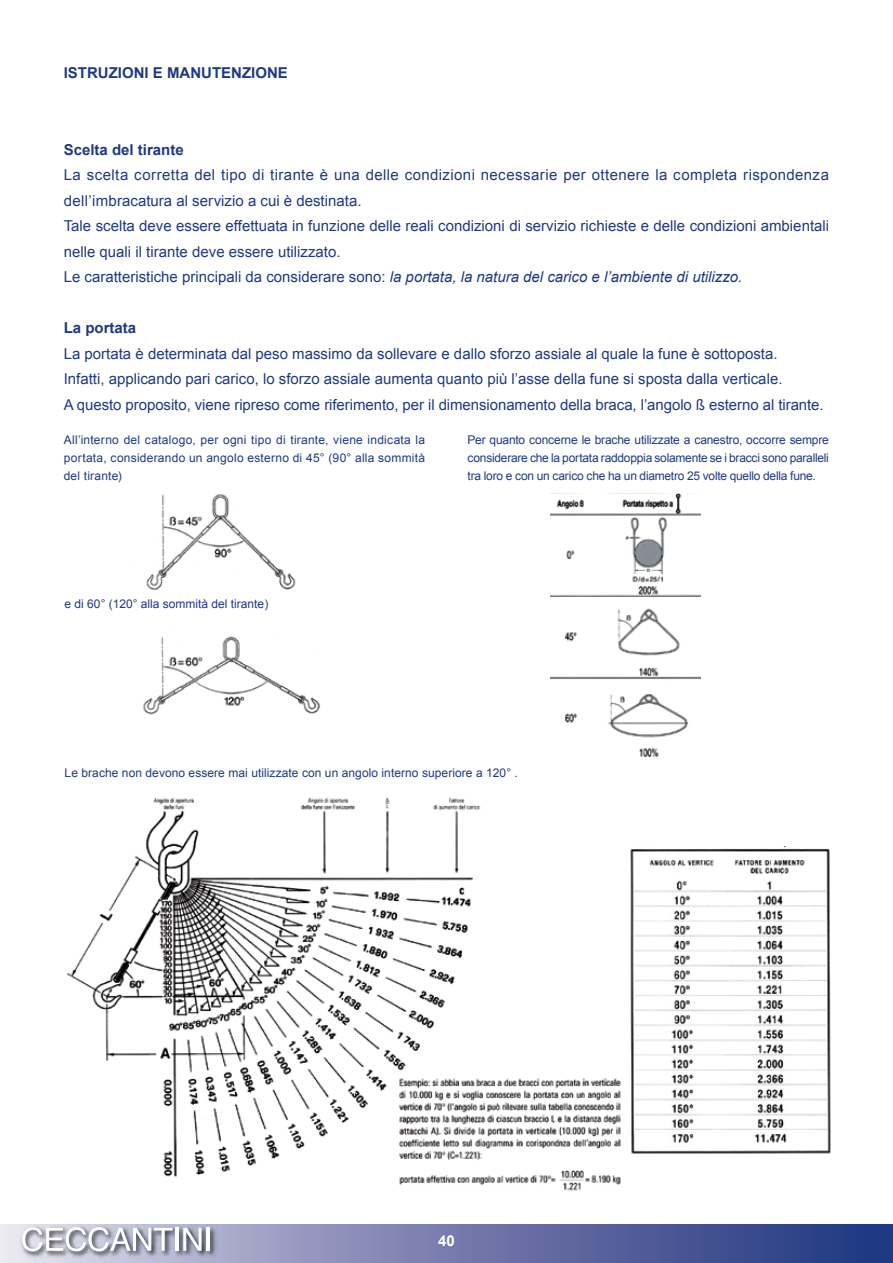
<style>
.page{position:relative;width:893px;height:1263px;background:#fff}
.page>*{position:absolute;margin:0;border:0;box-sizing:border-box;transform-origin:0 0}
.t1{font:15px/25.5px "Arial";color:#1e3a83}
.t2{font:700 15px "Arial";color:#1e3a83}
.t3{font:700 15px "Arial";color:#fff}
.t4{font:12px/18px "Arial";letter-spacing:.005em;color:#1e3a83;text-align:justify}
.s1{font-style:italic}
</style>
<div class="page">
<div style="left:0;top:1224px;width:893px;height:39px;background:linear-gradient(to right,#e0dbea,#172b79)"></div>
<div style="left:19px;top:1224px;width:198px;height:34px;background:#000;opacity:.8"></div>
<svg style="left:22px;top:1227px;width:150px;height:24px"></svg>
<hr style="left:176px;top:1228px;width:3px;height:23px;background:#fff">
<svg style="left:183px;top:1228px;width:19px;height:23px"></svg>
<hr style="left:207px;top:1228px;width:3px;height:23px;background:#fff">
<hr style="left:892px;top:1224px;width:1px;height:39px;background:#1e3a83">
<img style="left:146px;top:494px;width:150px;height:96px">
<img style="left:143px;top:636px;width:178px;height:79px">
<img style="left:67px;top:797px;width:414px;height:380px">
<img style="left:551px;top:493px;width:149px;height:264px">
<img style="left:630px;top:846px;width:201px;height:308px">
<img style="left:397px;top:1075px;width:224px;height:116px">
<p class="t2" style="left:64px;top:64px;width:25px">ISTRU</p>
<p class="t2" style="left:109px;top:64px;width:18px">ZIONI</p>
<p class="t2" style="left:153px;top:64px;width:136px">e Manutenzione</p>
<p class="t2" style="left:64px;top:141px;width:122px">Scelta del tirante</p>
<p class="t1" style="left:64px;top:162px;width:767px">La scelta corretta del tipo di tirante è una delle condizioni necessarie per ottenere la completa rispondenza dell’imbracatura al servizio a cui è destinata.<br>Tale scelta deve essere effettuata in funzione delle reali condizioni di servizio richieste e delle condizioni ambientali nelle quali il tirante deve essere utilizzato.<br>Le caratteristiche principali da considerare sono: <span class="s1">la portata, la natura del carico e l’ambiente di utilizzo.</span></p>
<p class="t2" style="left:64px;top:319px;width:74px">La portata</p>
<p class="t1" style="left:64px;top:341px;width:761px">La portata è determinata dal peso massimo da sollevare e dallo sforzo assiale al quale la fune è sottoposta.<br>Infatti, applicando pari carico, lo sforzo assiale aumenta quanto più l’asse della fune si sposta dalla verticale.<br>A questo proposito, viene ripreso come riferimento, per il dimensionamento della braca, l’angolo ß esterno al tirante.</p>
<p class="t4" style="left:64px;top:431px;width:363px">All’interno del catalogo, per ogni tipo di tirante, viene indicata la portata, considerando un angolo esterno di 45° (90° alla sommità del tirante)</p>
<p class="t4" style="left:468px;top:431px;width:363px">Per quanto concerne le brache utilizzate a canestro, occorre sempre considerare che la portata raddoppia solamente se i bracci sono paralleli tra loro e con un carico che ha un diametro 25 volte quello della fune.</p>
<p class="t4" style="left:65px;top:595px;width:205px">e di 60° (120° alla sommità del tirante)</p>
<p class="t4" style="left:65px;top:764px;width:455px">Le brache non devono essere mai utilizzate con un angolo interno superiore a 120° .</p>
<p class="t3" style="left:438px;top:1233px;width:18px">40</p>
</div>
